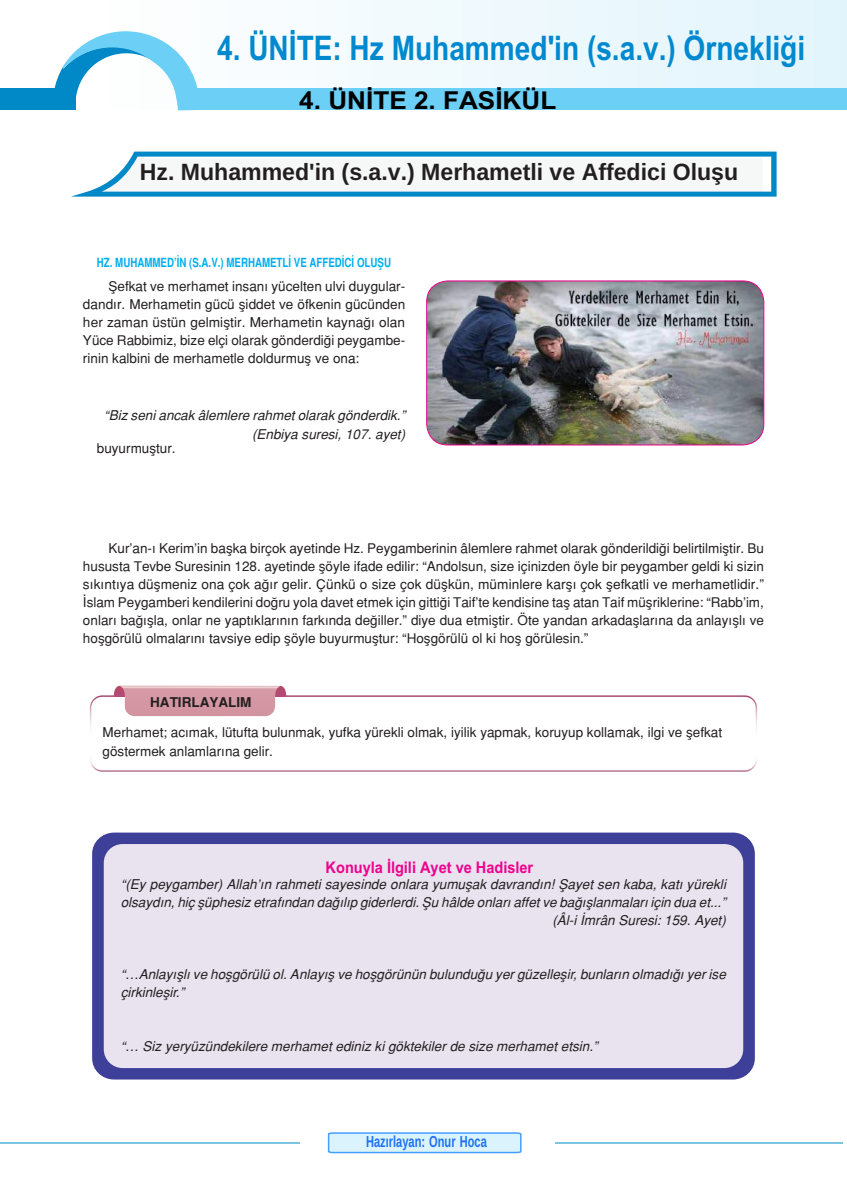
<style>
.page{position:relative;width:847px;height:1187px;background:#fff}
.page>*{position:absolute;margin:0;border:0;box-sizing:border-box;transform-origin:0 0}
.t1{font:700 33.75px "Arial";letter-spacing:.005em;color:#0089cf;scale:.83 1}
.t2{font:700 24.6px "Arial";letter-spacing:.005em;color:#000;scale:1.06 1}
.t3{font:700 23.55px "Helvetica";letter-spacing:.005em;color:#231f20}
.t4{font:700 16.05px "Arial";letter-spacing:.005em;color:#ed028c;scale:.91 1}
.t5{font:700 15.9px "Helvetica";letter-spacing:.005em;color:#1e71f5;scale:.7 1}
.t6{font:13.5px/18px "Helvetica Turk";color:#231f20;text-align:justify}
.t7{font:italic 13.5px/18px "Helvetica Tr";color:#231f20;text-align:right}
.t8{font:13.5px "Helvetica Turk B";color:#231f20}
.t9{font:12.6px "Helvetica Turk B";color:#00aeef;scale:.77 1}
</style>
<div class="page">
<svg style="left:90px;top:695px;width:666px;height:76px"></svg>
<svg style="left:113px;top:685px;width:173px;height:31px;background:#d9a3ae"></svg>
<div style="left:92px;top:832px;width:662px;height:247px;background:#3e3f99;border-radius:22px"></div>
<div style="left:104px;top:844px;width:638px;height:223px;background:#e9e2ef;border-radius:19px"></div>
<img style="left:426px;top:281px;width:337px;height:164px">
<div style="left:426px;top:281px;width:337px;height:164px;border:1px solid #ed028c;border-radius:21px"></div>
<svg style="left:71px;top:152px;width:705px;height:45px"></svg>
<svg style="left:201px;top:0;width:645px;height:89px"></svg>
<svg style="left:54px;top:31px;width:147px;height:79px"></svg>
<div style="left:197px;top:89px;width:649px;height:21px;background:#6bcff6"></div>
<div style="left:0;top:88px;width:76px;height:22px;background:#0088c7"></div>
<svg style="left:327px;top:1132px;width:195px;height:21px;background:#c5e7fc"></svg>
<hr style="left:555px;top:1141px;width:287px;height:2px;background:#0088c7;opacity:.5">
<hr style="left:0;top:1142px;width:300px;height:1px;background:#7fc3e2">
<h1 class="t1" style="left:217px;top:30px;width:709px">4. ÜNİTE: Hz Muhammed'in (s.a.v.) Örnekliği</h1>
<h2 class="t2" style="left:299px;top:86px;width:244px">4. ÜNİTE 2. FASİKÜL</h2>
<h3 class="t3" style="left:140px;top:159px;width:599px">Hz. Muhammed'in (s.a.v.) Merhametli ve Affedici Oluşu</h3>
<p class="t9" style="left:97px;top:255px;width:383px">HZ. MUHAMMED’IN (S.A.V.) MERHAMETLI VE AFFEDICI OLUŞU</p>
<p class="t6" style="left:83px;top:277px;width:323px;text-indent:26px">Şefkat ve merhamet insanı yücelten ulvi duygular&shy;dandır. Merhametin gücü şiddet ve öfkenin gücünden her zaman üstün gelmiştir. Merhametin kaynağı olan Yüce Rabbimiz, bize elçi olarak gönderdiği peygambe&shy;rinin kalbini de merhametle doldurmuş ve ona:</p>
<p class="t7" style="left:104px;top:406px;width:302px">“Biz seni ancak âlemlere rahmet olarak gönderdik.” (Enbiya suresi, 107. ayet)</p>
<p class="t6" style="left:97px;top:439px;width:80px">buyurmuştur.</p>
<p class="t6" style="left:83px;top:539px;width:682px;text-indent:26px">Kur’an-ı Kerim’in başka birçok ayetinde Hz. Peygamberinin âlemlere rahmet olarak gönderildiği belirtilmiştir. Bu hususta Tevbe Suresinin 128. ayetinde şöyle ifade edilir: “Andolsun, size içinizden öyle bir peygamber geldi ki sizin sıkıntıya düşmeniz ona çok ağır gelir. Çünkü o size çok düşkün, müminlere karşı çok şefkatli ve merhametlidir.” İslam Peygamberi kendilerini doğru yola davet etmek için gittiği Taif’te kendisine taş atan Taif müşriklerine: “Rabb’im, onları bağışla, onlar ne yaptıklarının farkında değiller.” diye dua etmiştir. Öte yandan arkadaşlarına da anlayışlı ve hoşgörülü olmalarını tavsiye edip şöyle buyurmuştur: “Hoşgörülü ol ki hoş görülesin.”</p>
<p class="t8" style="left:150px;top:694px;width:103px">HATIRLAYALIM</p>
<p class="t6" style="left:102px;top:722px;width:620px;line-height:19.2px">Merhamet; acımak, lütufta bulunmak, yufka yürekli olmak, iyilik yapmak, koruyup kollamak, ilgi ve şefkat göstermek anlamlarına gelir.</p>
<p class="t4" style="left:325px;top:858px;width:229px">Konuyla İlgili Ayet ve Hadisler</p>
<p class="t7" style="left:121px;top:875px;width:606px">“(Ey peygamber) Allah’ın rahmeti sayesinde onlara yumuşak davrandın! Şayet sen kaba, katı yürekli olsaydın, hiç şüphesiz etrafından dağılıp giderlerdi. Şu hâlde onları affet ve bağışlanmaları için dua et...” (Âl-i İmrân Suresi: 159. Ayet)</p>
<p class="t7" style="left:121px;top:965px;width:606px;text-align:left">“…Anlayışlı ve hoşgörülü ol. Anlayış ve hoşgörünün bulunduğu yer güzelleşir, bunların olmadığı yer ise çirkinleşir.”</p>
<p class="t7" style="left:121px;top:1037px;width:478px">“… Siz yeryüzündekilere merhamet ediniz ki göktekiler de size merhamet etsin.”</p>
<p class="t5" style="left:366px;top:1132px;width:174px">Hazırlayan: Onur Hoca</p>
</div>
